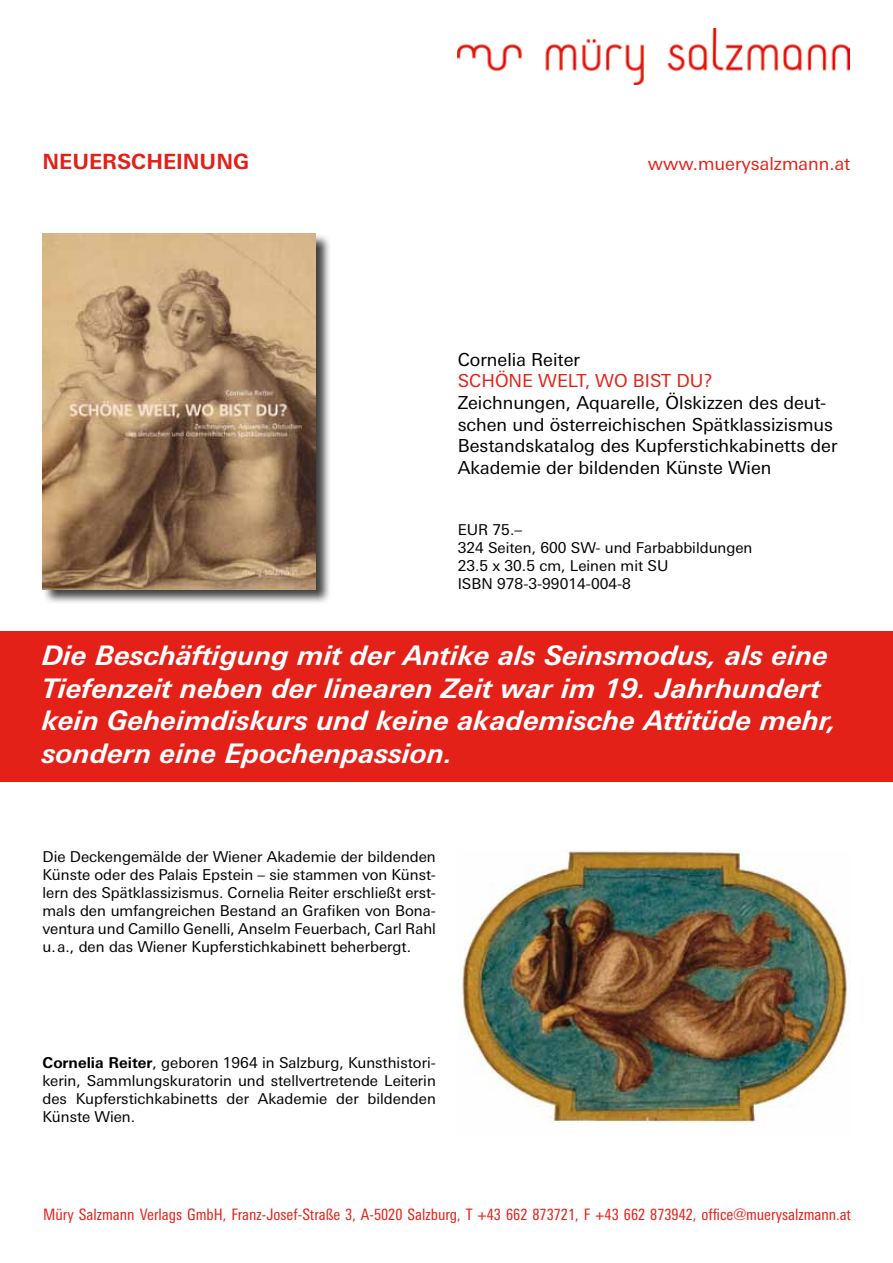
<style>
.page{position:relative;width:893px;height:1263px;background:#fff}
.page>*{position:absolute;margin:0;border:0;box-sizing:border-box;transform-origin:0 0}
.t1{font:italic 700 27px/32.4px "Linotype Univers Basic";color:#fff}
.t2{font:700 21px "Linotype Univers Basic";color:#e32119}
.t3{font:18px/21.6px "Linotype Univers Basic";color:#000}
.t4{font:18px "Linotype Univers Basic";color:#e32119}
.t5{font:condensed 15.75px "Linotype Univers";color:#e32119}
.t6{font:15px/18px "Linotype Univers Basic";color:#000;text-align:justify}
.s1{font-weight:700}
</style>
<div class="page">
<div style="left:0;top:631px;width:893px;height:151px;background:#e32119"></div>
<img style="left:457px;top:29px;width:392px;height:56px">
<div style="left:42px;top:233px;width:289px;height:372px;background:#000;opacity:.75"></div>
<img style="left:43px;top:234px;width:273px;height:355px">
<img style="left:460px;top:850px;width:390px;height:275px">
<h2 class="t2" style="left:43px;top:149px;width:208px">NEUERSCHEINUNG</h2>
<p class="t4" style="left:648px;top:153px;width:204px">www.muerysalzmann.at</p>
<p class="t3" style="left:458px;top:349px;width:124px">Cornelia Reiter</p>
<p class="t4" style="left:458px;top:371px;width:257px">schöne welt, wo bist du?</p>
<p class="t3" style="left:458px;top:392px;width:381px">Zeichnungen, Aquarelle, Ölskizzen des deut&shy;schen und österreichischen Spätklassizismus Bestandskatalog des Kupferstichkabinetts der Akademie der bildenden Künste Wien</p>
<p class="t6" style="left:458px;top:521px;width:296px;text-align:left">EU R 75.–<br>324 Seiten, 600 SW- und Farbabbildungen<br>23.5 x 30.5 cm, Leinen mit SU<br>ISBN</p>
<p class="t6" style="left:497px;top:575px;width:135px">978-3-99014-004-8</p>
<h1 class="t1" style="left:43px;top:639px;width:796px">Die Beschäftigung mit der Antike als Seinsmodus, als eine Tiefenzeit neben der linearen Zeit war im 19. Jahrhundert kein Geheimdiskurs und keine akademische Attitüde mehr, sondern eine Epochenpassion.</h1>
<p class="t6" style="left:43px;top:848px;width:395px">Die Deckengemälde der Wiener Akademie der bildenden Künste oder des Palais Epstein – sie stammen von Künst&shy;lern des Spätklassizismus. Cornelia Reiter erschließt erst&shy;mals den umfangreichen Bestand an Grafiken von Bona&shy;ventura und Camillo Genelli, Anselm Feuerbach, Carl Rahl u.a., den das Wiener Kupferstichkabinett beherbergt.</p>
<p class="t6" style="left:43px;top:1053px;width:395px"><span class="s1">Cornelia Reiter</span>, geboren 1964 in Salzburg, Kunsthistori&shy;kerin, Sammlungskuratorin und stellvertretende Leiterin des Kupferstichkabinetts der Akademie der bildenden Künste Wien.</p>
<p class="t5" style="left:43px;top:1206px;width:809px">Müry Salzmann Verlags GmbH, Franz-Josef-Straße 3, A-5020 Salzburg, T +43 662 873721, F +43 662 873942, office@muerysalzmann.at</p>
</div>
